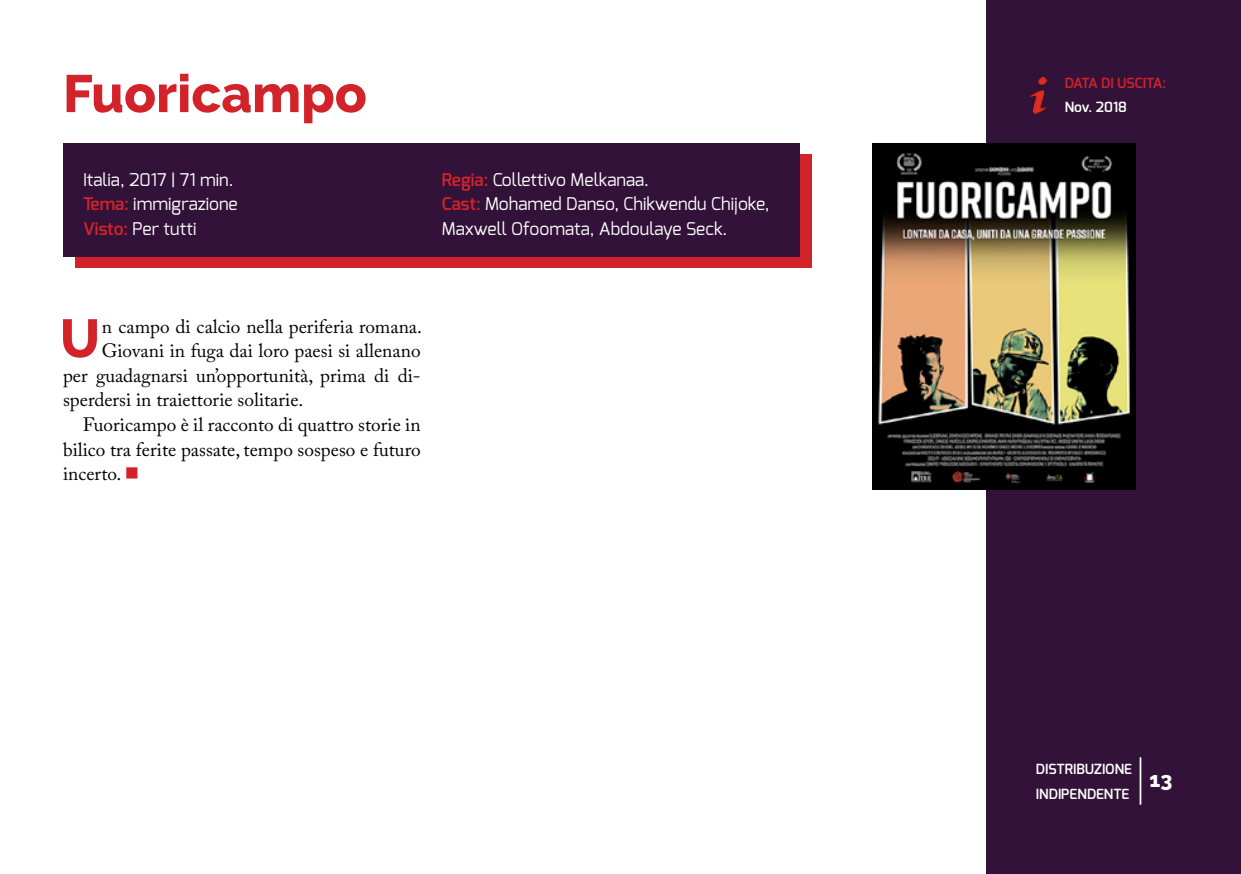
<style>
.page{position:relative;width:1241px;height:874px;background:#fff}
.page>*{position:absolute;margin:0;border:0;box-sizing:border-box;transform-origin:0 0}
.t1{font:800 53.73px "Raleway";color:#d2232a}
.t2{font:800 52.5px "Raleway";color:#d2232a}
.t3{font:800 21px "Raleway";color:#fff}
.t4{font:19.25px "Adobe Caslon Pro";color:#000}
.t5{font:17.5px/24.5px "Exo";color:#fff}
.t6{font:600 14px/24.5px "Exo";color:#fff}
.t7{font:600 14px "Exo";color:#d2232a}
.s1{font-weight:600;color:#d2232a}
.s2{color:#d2232a}
</style>
<div class="page">
<div style="left:75px;top:154px;width:736px;height:114px;background:#d2232a"></div>
<div style="left:63px;top:143px;width:736px;height:113px;background:#331239"></div>
<div style="left:986px;top:0;width:254px;height:873px;background:#331239"></div>
<hr style="left:1139px;top:756px;width:2px;height:48px;background:#fff">
<img style="left:1030px;top:78px;width:15px;height:35px">
<img style="left:872px;top:144px;width:263px;height:345px">
<h2 class="t2" style="left:63px;top:64px;width:305px">Fuoricampo</h2>
<p class="t5" style="left:83px;top:167px;width:156px">Italia, 2017 | 71 min.<br><span class="s1">Tema:</span> immigrazione<br><span class="s1">Visto:</span> Per tutti</p>
<p class="t5" style="left:441px;top:167px;width:329px"><span class="s1">Regia:</span> Collettivo Melkanaa.<br><span class="s1">Cast:</span> Mohamed Danso, Chikwendu Chijoke,<br>Maxwell Ofoomata, Abdoulaye Seck.</p>
<h1 class="t1" style="left:60px;top:308px;width:42px">U</h1>
<p class="t4" style="left:102px;top:315px;width:322px">n campo di calcio nella periferia romana.</p>
<p class="t4" style="left:102px;top:339px;width:320px">Giovani in fuga dai loro paesi si allenano</p>
<p class="t4" style="left:63px;top:364px;width:359px">per guadagnarsi un’opportunità, prima di di-</p>
<p class="t4" style="left:63px;top:388px;width:242px">sperdersi in traiettorie solitarie.</p>
<p class="t4" style="left:83px;top:413px;width:339px">Fuoricampo è il racconto di quattro storie in</p>
<p class="t4" style="left:63px;top:437px;width:359px">bilico tra ferite passate, tempo sospeso e futuro</p>
<p class="t4" style="left:63px;top:462px;width:78px">incerto. <span class="s2">■</span></p>
<p class="t7" style="left:1064px;top:73px;width:103px">DATA DI USCITA:</p>
<p class="t6" style="left:1064px;top:95px;width:64px">Nov. 2018</p>
<p class="t6" style="left:1035px;top:756px;width:98px">DISTRIBUZIONE<br>INDIPENDENTE</p>
<p class="t3" style="left:1149px;top:767px;width:24px">13</p>
</div>
